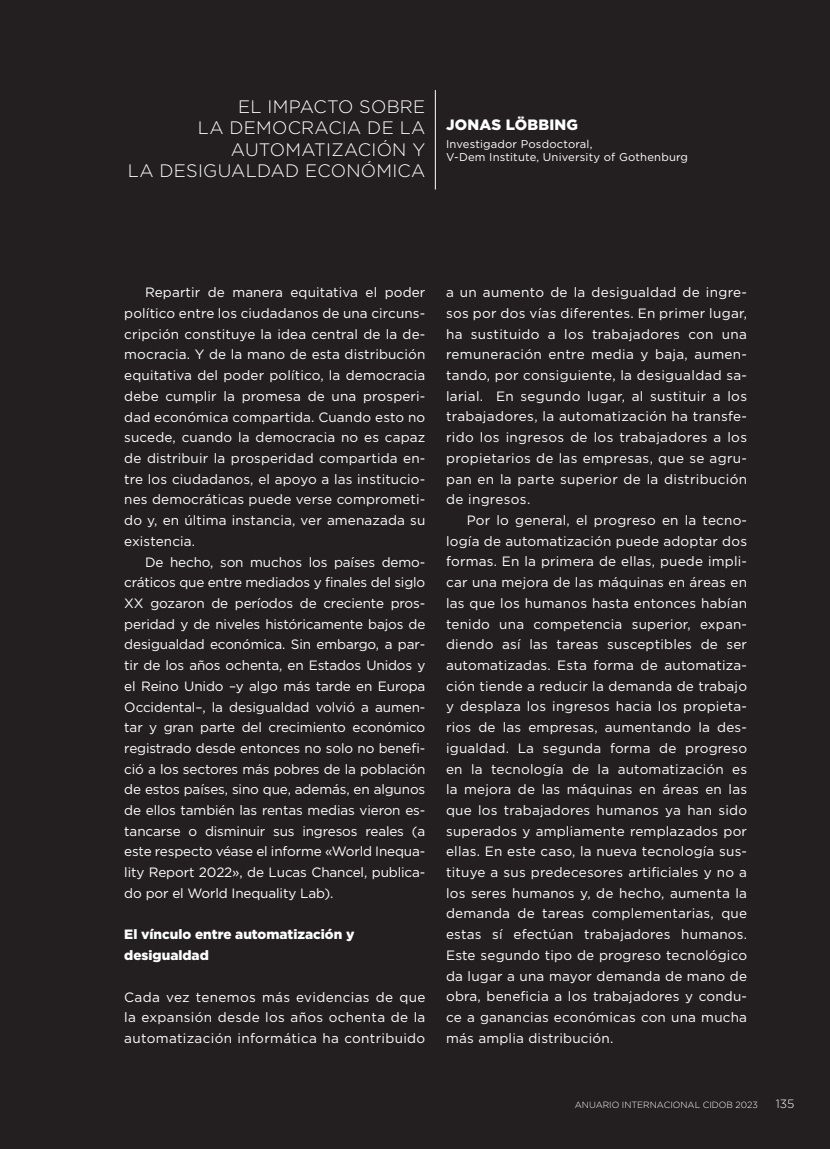
<style>
.page{position:relative;width:830px;height:1149px;background:#fff}
.page>*{position:absolute;margin:0;border:0;box-sizing:border-box;transform-origin:0 0}
.t1{font:300 18px/21.6px "Gotham";letter-spacing:.015em;color:#fff;text-align:right}
.t2{font:900 15px "Gotham";letter-spacing:.015em;color:#fff}
.t3{font:13.5px/20.7px "Gotham";letter-spacing:.015em;color:#fff;text-align:justify}
.t4{font:900 13.5px/20.7px "Gotham";color:#fff}
.t5{font:300 12px "Gotham";color:#fff}
.t6{font:11.25px/13.5px "Gotham";letter-spacing:.015em;color:#fff}
.t7{font:300 9px "Gotham";color:#fff}
</style>
<div class="page">
<div style="left:0;top:0;width:829px;height:1148px;background:#231f20"></div>
<hr style="left:435px;top:90px;width:1px;height:99px;background:#fff">
<h1 class="t1" style="left:128px;top:95px;width:299px">EL IMPACTO SOBRE<br>LA DEMOCRACIA DE LA<br>AUTOMATIZACIÓN Y<br>LA DESIGUALDAD ECONÓMICA</h1>
<p class="t2" style="left:446px;top:114px;width:133px">JONAS LÖBBING</p>
<p class="t6" style="left:446px;top:137px;width:243px">Investigador Posdoctoral,<br>V-Dem Institute, University of Gothenburg</p>
<p class="t3" style="left:124px;top:282px;width:302px;text-indent:21px">Repartir de manera equitativa el poder político entre los ciudadanos de una circuns&shy;cripción constituye la idea central de la de&shy;mocracia. Y de la mano de esta distribución equitativa del poder político, la democracia debe cumplir la promesa de una prosperi&shy;dad económica compartida. Cuando esto no sucede, cuando la democracia no es capaz de distribuir la prosperidad compartida en&shy;tre los ciudadanos, el apoyo a las institucio&shy;nes democráticas puede verse comprometi&shy;do y, en última instancia, ver amenazada su existencia.</p>
<p class="t3" style="left:124px;top:551px;width:302px;text-indent:21px">De hecho, son muchos los países demo&shy;cráticos que entre mediados y finales del siglo XX gozaron de períodos de creciente pros&shy;peridad y de niveles históricamente bajos de desigualdad económica. Sin embargo, a par&shy;tir de los años ochenta, en Estados Unidos y el Reino Unido –y algo más tarde en Europa Occidental–, la desigualdad volvió a aumen&shy;tar y gran parte del crecimiento económico registrado desde entonces no solo no benefi&shy;ció a los sectores más pobres de la población de estos países, sino que, además, en algunos de ellos también las rentas medias vieron es&shy;tancarse o disminuir sus ingresos reales (a este respecto véase el informe «World Inequa&shy;lity Report 2022», de Lucas Chancel, publica&shy;do por el World Inequality Lab).</p>
<p class="t4" style="left:124px;top:923px;width:231px">El vínculo entre automatización y desigualdad</p>
<p class="t3" style="left:124px;top:985px;width:302px">Cada vez tenemos más evidencias de que la expansión desde los años ochenta de la automatización informática ha contribuido</p>
<p class="t3" style="left:446px;top:281px;width:302px">a un aumento de la desigualdad de ingre&shy;sos por dos vías diferentes. En primer lugar, ha sustituido a los trabajadores con una remuneración entre media y baja, aumen&shy;tando, por consiguiente, la desigualdad sa&shy;larial. En segundo lugar, al sustituir a los trabajadores, la automatización ha transfe&shy;rido los ingresos de los trabajadores a los propietarios de las empresas, que se agru&shy;pan en la parte superior de la distribución de ingresos.</p>
<p class="t3" style="left:446px;top:509px;width:302px;text-indent:21px">Por lo general, el progreso en la tecno&shy;logía de automatización puede adoptar dos formas. En la primera de ellas, puede impli&shy;car una mejora de las máquinas en áreas en las que los humanos hasta entonces habían tenido una competencia superior, expan&shy;diendo así las tareas susceptibles de ser automatizadas. Esta forma de automatiza&shy;ción tiende a reducir la demanda de trabajo y desplaza los ingresos hacia los propieta&shy;rios de las empresas, aumentando la des&shy;igualdad. La segunda forma de progreso en la tecnología de la automatización es la mejora de las máquinas en áreas en las que los trabajadores humanos ya han sido superados y ampliamente remplazados por ellas. En este caso, la nueva tecnología sus&shy;tituye a sus predecesores artificiales y no a los seres humanos y, de hecho, aumenta la demanda de tareas complementarias, que estas sí efectúan trabajadores humanos.<br>Este segundo tipo de progreso tecnológico da lugar a una mayor demanda de mano de obra, beneficia a los trabajadores y condu&shy;ce a ganancias económicas con una mucha más amplia distribución.</p>
<p class="t7" style="left:574px;top:1098px;width:184px">ANUARIO INTERNACIONAL CIDOB 2023</p>
<p class="t5" style="left:775px;top:1095px;width:20px">135</p>
</div>
